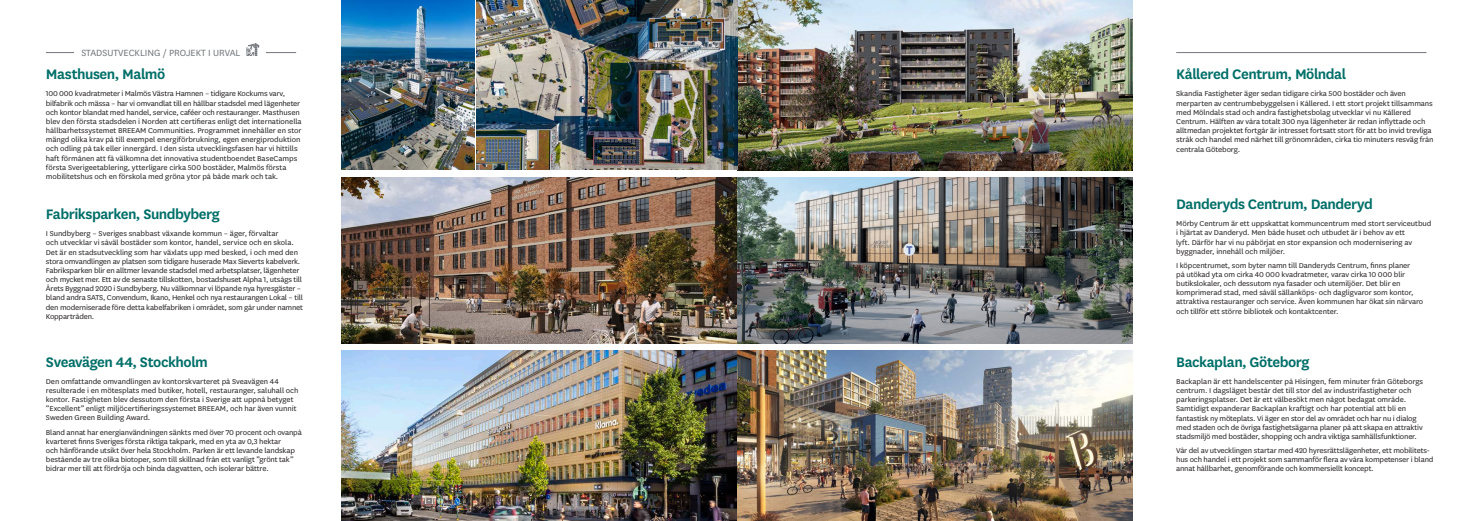
<style>
.page{position:relative;width:1474px;height:521px;background:#fff}
.page>*{position:absolute;margin:0;border:0;box-sizing:border-box;transform-origin:0 0}
.t1{font:600 16.1px "Skandia Sans";letter-spacing:-.03em;color:#006f68}
.t2{font:10.5px "Skandia Sans";color:#72767a}
.t3{font:8.22px/9.2px "Skandia Sans";letter-spacing:-.015em;color:#231f20;scale:1.06 1}
</style>
<div class="page">
<hr style="left:46px;top:52px;width:250px;height:1px;background:#72767a">
<hr style="left:1176px;top:52px;width:250px;height:1px;background:#72767a">
<div style="left:74px;top:48px;width:192px;height:15px;background:#fff"></div>
<svg style="left:246px;top:43px;width:13px;height:13px"></svg>
<img style="left:341px;top:351px;width:791px;height:170px">
<img style="left:341px;top:177px;width:791px;height:166px">
<img style="left:476px;top:0;width:656px;height:170px">
<img style="left:341px;top:0;width:133px;height:170px">
<p class="t2" style="left:81px;top:46px;width:160px">STADSUTVECKLING / PROJEKT I URVAL</p>
<p class="t1" style="left:46px;top:63px;width:121px">Masthusen, Malmö</p>
<p class="t1" style="left:1176px;top:63px;width:171px">Kållered Centrum, Mölndal</p>
<p class="t3" style="left:46px;top:89px;width:243px">100 000 kvadratmeter i Malmös Västra Hamnen – tidigare Kockums varv, bilfabrik och mässa – har vi omvandlat till en hållbar stadsdel med lägenheter och kontor blandat med handel, service, caféer och restauranger. Masthusen blev den första stadsdelen i Norden att certifieras enligt det internationella hållbarhetssystemet BREEAM Communities. Programmet innehåller en stor mängd olika krav på till exempel energiförbrukning, egen energiproduktion och odling på tak eller innergård. I den sista utvecklingsfasen har vi hittills haft förmånen att få välkomna det innovativa studentboendet BaseCamps första Sverigeetablering, ytterligare cirka 500 bostäder, Malmös första mobilitetshus och en förskola med gröna ytor på både mark och tak.</p>
<p class="t3" style="left:1176px;top:89px;width:244px">Skandia Fastigheter äger sedan tidigare cirka 500 bostäder och även merparten av centrumbebyggelsen i Kållered. I ett stort projekt tillsammans med Mölndals stad och andra fastighetsbolag utvecklar vi nu Kållered Centrum. Hälften av våra totalt 300 nya lägenheter är redan inflyttade och alltmedan projektet fortgår är intresset fortsatt stort för att bo invid trevliga stråk och handel med närhet till grönområden, cirka tio minuters resväg från centrala Göteborg.</p>
<p class="t1" style="left:46px;top:203px;width:175px">Fabriksparken, Sundbyberg</p>
<p class="t3" style="left:46px;top:229px;width:241px">I Sundbyberg – Sveriges snabbast växande kommun – äger, förvaltar<br>och utvecklar vi såväl bostäder som kontor, handel, service och en skola.<br>Det är en stadsutveckling som har växlats upp med besked, i och med den stora omvandlingen av platsen som tidigare huserade Max Sieverts kabelverk.</p>
<p class="t3" style="left:46px;top:265px;width:244px">Fabriksparken blir en alltmer levande stadsdel med arbetsplatser, lägenheter och mycket mer. Ett av de senaste tillskotten, bostadshuset Alpha 1, utsågs till Årets Byggnad 2020 i Sundbyberg. Nu välkomnar vi löpande nya hyresgäster – bland andra SATS, Convendum, Ikano, Henkel och nya restaurangen Lokal – till den moderniserade före detta kabelfabriken i området, som går under namnet Koppartråden.</p>
<p class="t1" style="left:1176px;top:193px;width:198px">Danderyds Centrum, Danderyd</p>
<p class="t3" style="left:1176px;top:219px;width:242px">Mörby Centrum är ett uppskattat kommuncentrum med stort serviceutbud i hjärtat av Danderyd. Men både huset och utbudet är i behov av ett<br>lyft. Därför har vi nu påbörjat en stor expansion och modernisering av byggnader, innehåll och miljöer.</p>
<p class="t3" style="left:1176px;top:260px;width:234px">I köpcentrumet, som byter namn till Danderyds Centrum, finns planer<br>på utökad yta om cirka 40 000 kvadratmeter, varav cirka 10 000 blir butikslokaler, och dessutom nya fasader och utemiljöer. Det blir en komprimerad stad, med såväl sällanköps- och dagligvaror som kontor, attraktiva restauranger och service. Även kommunen har ökat sin närvaro och tillför ett större bibliotek och kontaktcenter.</p>
<p class="t1" style="left:46px;top:351px;width:163px">Sveavägen 44, Stockholm</p>
<p class="t1" style="left:1176px;top:351px;width:135px">Backaplan, Göteborg</p>
<p class="t3" style="left:46px;top:376px;width:240px">Den omfattande omvandlingen av kontorskvarteret på Sveavägen 44 resulterade i en mötesplats med butiker, hotell, restauranger, saluhall och kontor. Fastigheten blev dessutom den första i Sverige att uppnå betyget ”Excellent” enligt miljöcertifieringssystemet BREEAM, och har även vunnit Sweden Green Building Award.</p>
<p class="t3" style="left:46px;top:427px;width:243px">Bland annat har energianvändningen sänkts med över 70 procent och ovanpå kvarteret finns Sveriges första riktiga takpark, med en yta av 0,3 hektar<br>och hänförande utsikt över hela Stockholm. Parken är ett levande landskap bestående av tre olika biotoper, som till skillnad från ett vanligt ”grönt tak” bidrar mer till att fördröja och binda dagvatten, och isolerar bättre.</p>
<p class="t3" style="left:1176px;top:376px;width:234px">Backaplan är ett handelscenter på Hisingen, fem minuter från Göteborgs centrum. I dagsläget består det till stor del av industrifastigheter och parkeringsplatser. Det är ett välbesökt men något bedagat område.<br>Samtidigt expanderar Backaplan kraftigt och har potential att bli en fantastisk ny möteplats. Vi äger en stor del av området och har nu i dialog med staden och de övriga fastighetsägarna planer på att skapa en attraktiv stadsmiljö med bostäder, shopping och andra viktiga samhällsfunktioner.</p>
<p class="t3" style="left:1176px;top:445px;width:244px">Vår del av utvecklingen startar med 420 hyresrättslägenheter, ett mobilitets&shy;hus och handel i ett projekt som sammanför flera av våra kompetenser i bland annat hållbarhet, genomförande och kommersiellt koncept.</p>
</div>
